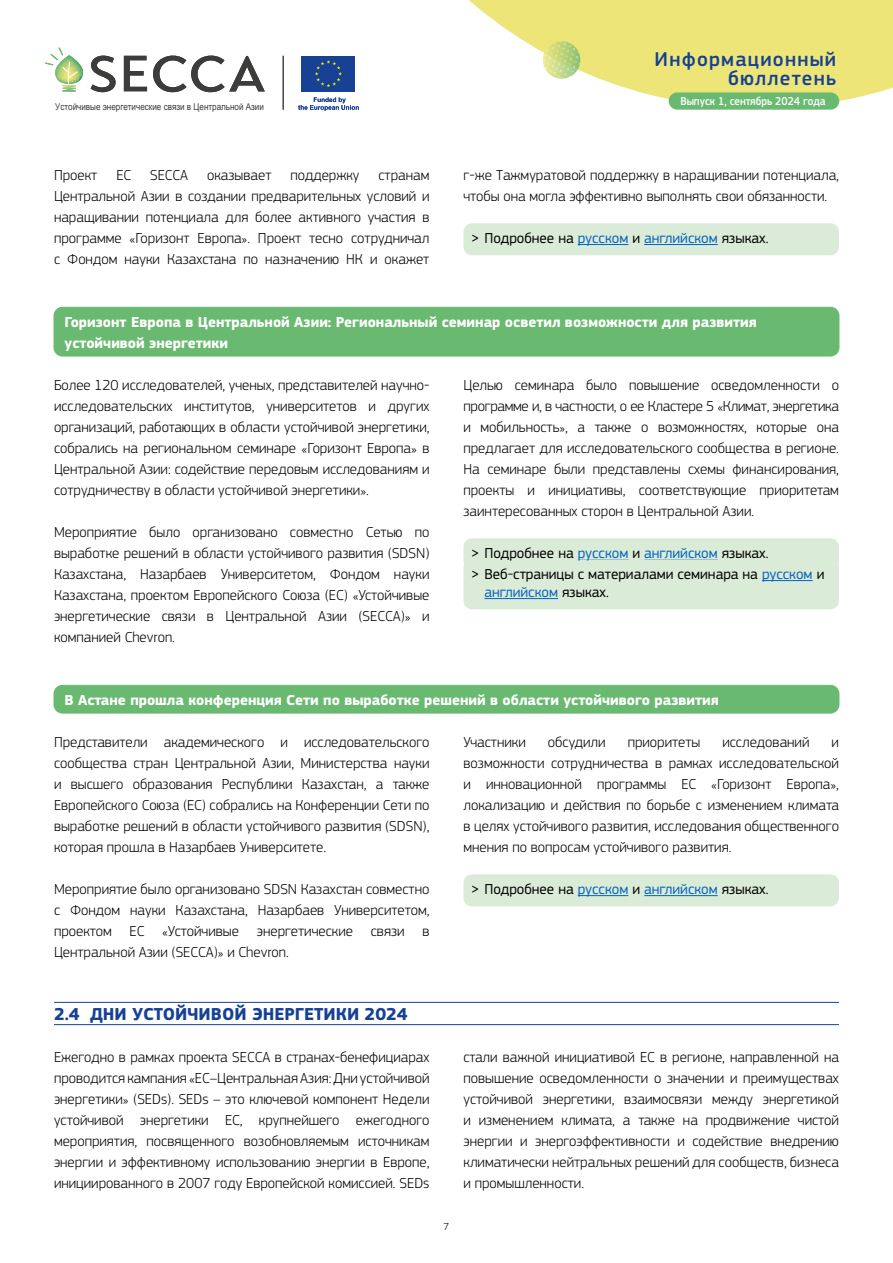
<style>
.page{position:relative;width:893px;height:1263px;background:#fff}
.page>*{position:absolute;margin:0;border:0;box-sizing:border-box;transform-origin:0 0}
.t1{font:500 20.85px/19.2px "EC Square Sans Pro";letter-spacing:.06em;color:#164194;text-align:right}
.t2{font:700 18px "EC Square Sans Pro";color:#164194}
.t3{font:300 15px/21px "EC Square Sans Pro";color:#000;text-align:justify}
.Bold_Vert{font:700 15px/21px "EC Square Sans Pro";color:#fff}
.t4{font:15px/18px "EC Square Sans Pro";color:#000}
.t5{font:500 11.85px "EC Square Sans Pro";color:#fff;scale:.91 1}
.t6{font:300 10.5px "EC Square Sans Pro";color:#000}
.t7{font:9.3px "Arial";color:#3c3c3b;scale:.87 1}
.s1{color:#0563c1}
</style>
<div class="page">
<svg style="left:469px;top:0;width:424px;height:108px;fill:#ede577"></svg>
<svg style="left:543px;top:41px;width:37px;height:38px"></svg>
<div style="left:669px;top:92px;width:170px;height:18px;background:#6ab971;border-radius:9px"></div>
<div style="left:301px;top:56px;width:54px;height:36px;background:#164194"></div>
<svg style="left:315px;top:60px;width:27px;height:27px"></svg>
<svg style="left:298px;top:97px;width:61px;height:14px"></svg>
<hr style="left:283px;top:56px;width:1px;height:54px;background:#3c3c3b">
<svg style="left:91px;top:56px;width:25px;height:36px"></svg>
<svg style="left:124px;top:56px;width:23px;height:35px"></svg>
<svg style="left:153px;top:56px;width:112px;height:36px"></svg>
<svg style="left:45px;top:47px;width:38px;height:44px"></svg>
<div style="left:463px;top:223px;width:376px;height:32px;background:#daebd7;border-radius:9px"></div>
<hr style="left:578px;top:244px;width:50px;height:1px;background:#0563c1">
<hr style="left:644px;top:244px;width:74px;height:1px;background:#0563c1">
<div style="left:54px;top:307px;width:785px;height:49px;background:#6ab971;border-radius:9px"></div>
<div style="left:54px;top:307px;width:785px;height:49px;border:1px solid #6ab971;border-radius:9px"></div>
<div style="left:463px;top:538px;width:376px;height:32px;background:#daebd7;border-radius:9px"></div>
<div style="left:463px;top:559px;width:376px;height:50px;background:#daebd7;border-radius:9px"></div>
<hr style="left:762px;top:580px;width:51px;height:1px;background:#0563c1">
<hr style="left:484px;top:598px;width:74px;height:1px;background:#0563c1">
<div style="left:54px;top:685px;width:785px;height:28px;background:#6ab971;border-radius:9px"></div>
<div style="left:54px;top:685px;width:785px;height:28px;border:1px solid #6ab971;border-radius:9px"></div>
<div style="left:463px;top:874px;width:376px;height:32px;background:#daebd7;border-radius:9px"></div>
<hr style="left:578px;top:895px;width:50px;height:1px;background:#0563c1">
<hr style="left:644px;top:895px;width:74px;height:1px;background:#0563c1">
<hr style="left:54px;top:1024px;width:785px;height:1px;background:#164194">
<hr style="left:54px;top:1002px;width:785px;height:1px;background:#164194">
<p class="t7" style="left:55px;top:100px;width:241px">Устойчивые энергетические связи в Центральной Азии</p>
<h1 class="t1" style="left:655px;top:50px;width:183px">Информационный бюллетень</h1>
<p class="t5" style="left:680px;top:94px;width:161px">Выпуск 1, сентябрь 2024 года</p>
<p class="t3" style="left:54px;top:164px;width:377px;text-indent:324px">странам Центральной Азии в создании предварительных условий и наращивании потенциала для более активного участия в программе «Горизонт Европа». Проект тесно сотрудничал с Фондом науки Казахстана по назначению НК и окажет</p>
<p class="t3" style="left:463px;top:164px;width:377px">г-же Тажмуратовой поддержку в наращивании потенциала, чтобы она могла эффективно выполнять свои обязанности.</p>
<p class="t3" style="left:54px;top:164px;width:45px">Проект</p>
<p class="t3" style="left:116px;top:164px;width:16px">ЕС</p>
<p class="t3" style="left:150px;top:164px;width:40px">SECCA</p>
<p class="t3" style="left:207px;top:164px;width:66px">оказывает</p>
<p class="t3" style="left:290px;top:164px;width:71px">поддержку</p>
<p class="t4" style="left:471px;top:229px;width:299px">&gt; Подробнее на <span class="s1">русском</span> и <span class="s1">английском</span> языках.</p>
<p class="Bold_Vert" style="left:64px;top:312px;width:694px">Горизонт Европа в Центральной Азии: Региональный семинар осветил возможности для развития устойчивой энергетики</p>
<p class="t3" style="left:54px;top:374px;width:377px">Более 120 исследователей, ученых, представителей научно&shy;исследовательских институтов, университетов и других организаций, работающих в области устойчивой энергетики, собрались на региональном семинаре «Горизонт Европа» в Центральной Азии: содействие передовым исследованиям и сотрудничеству в области устойчивой энергетики».</p>
<p class="t3" style="left:54px;top:521px;width:377px">Мероприятие было организовано совместно Сетью по выработке решений в области устойчивого развития (SDSN)<br>Казахстана, Назарбаев Университетом, Фондом науки Казахстана, проектом Европейского Союза (ЕС) «Устойчивые энергетические связи в Центральной Азии (SECCA)» и компанией Chevron.</p>
<p class="t3" style="left:463px;top:374px;width:377px">Целью семинара было повышение осведомленности о программе и, в частности, о ее Кластере 5 «Климат, энергетика и мобильность», а также о возможностях, которые она предлагает для исследовательского сообщества в регионе.<br>На семинаре были представлены схемы финансирования, проекты и инициативы, соответствующие приоритетам заинтересованных сторон в Центральной Азии.</p>
<p class="t4" style="left:471px;top:544px;width:299px">&gt; Подробнее на <span class="s1">русском</span> и <span class="s1">английском</span> языках.</p>
<p class="t4" style="left:484px;top:565px;width:341px;text-indent:-13px">&gt; Веб-страницы с материалами семинара на <span class="s1">русском</span> и <span class="s1">английском</span> языках.</p>
<p class="Bold_Vert" style="left:64px;top:690px;width:656px">В Астане прошла конференция Сети по выработке решений в области устойчивого развития</p>
<p class="t3" style="left:54px;top:731px;width:377px">Представители академического и исследовательского сообщества стран Центральной Азии, Министерства науки и высшего образования Республики Казахстан, а также Европейского Союза (ЕС) собрались на Конференции Сети по выработке решений в области устойчивого развития (SDSN), которая прошла в Назарбаев Университете.</p>
<p class="t3" style="left:54px;top:878px;width:377px">Мероприятие было организовано SDSN Казахстан совместно с Фондом науки Казахстана, Назарбаев Университетом, проектом ЕС «Устойчивые энергетические связи в Центральной Азии (SECCA)» и Chevron.</p>
<p class="t3" style="left:463px;top:731px;width:64px">Участники</p>
<p class="t3" style="left:548px;top:731px;width:59px">обсудили</p>
<p class="t3" style="left:628px;top:731px;width:74px">приоритеты</p>
<p class="t3" style="left:722px;top:731px;width:89px">исследований</p>
<p class="t3" style="left:463px;top:731px;width:377px;text-indent:368px">и возможности сотрудничества в рамках исследовательской и инновационной программы ЕС «Горизонт Европа», локализацию и действия по борьбе с изменением климата в целях устойчивого развития, исследования общественного мнения по вопросам устойчивого развития.</p>
<p class="t4" style="left:471px;top:880px;width:299px">&gt; Подробнее на <span class="s1">русском</span> и <span class="s1">английском</span> языках.</p>
<p class="t2" style="left:54px;top:1003px;width:355px">2.4 ДНИ УСТОЙЧИВОЙ ЭНЕРГЕТИКИ 2024</p>
<p class="t3" style="left:54px;top:1046px;width:377px">Ежегодно в рамках проекта SECCA в странах-бенефициарах проводится кампания «ЕС–Центральная Азия: Дни устойчивой энергетики» (SEDs). SEDs – это ключевой компонент Недели устойчивой энергетики ЕС, крупнейшего ежегодного мероприятия, посвященного возобновляемым источникам энергии и эффективному использованию энергии в Европе, инициированного в 2007 году Европейской комиссией. SEDs</p>
<p class="t3" style="left:463px;top:1046px;width:377px">стали важной инициативой ЕС в регионе, направленной на повышение осведомленности о значении и преимуществах устойчивой энергетики, взаимосвязи между энергетикой и изменением климата, а также на продвижение чистой энергии и энергоэффективности и содействие внедрению климатически нейтральных решений для сообществ, бизнеса и промышленности.</p>
<p class="t6" style="left:444px;top:1220px;width:7px">7</p>
</div>
